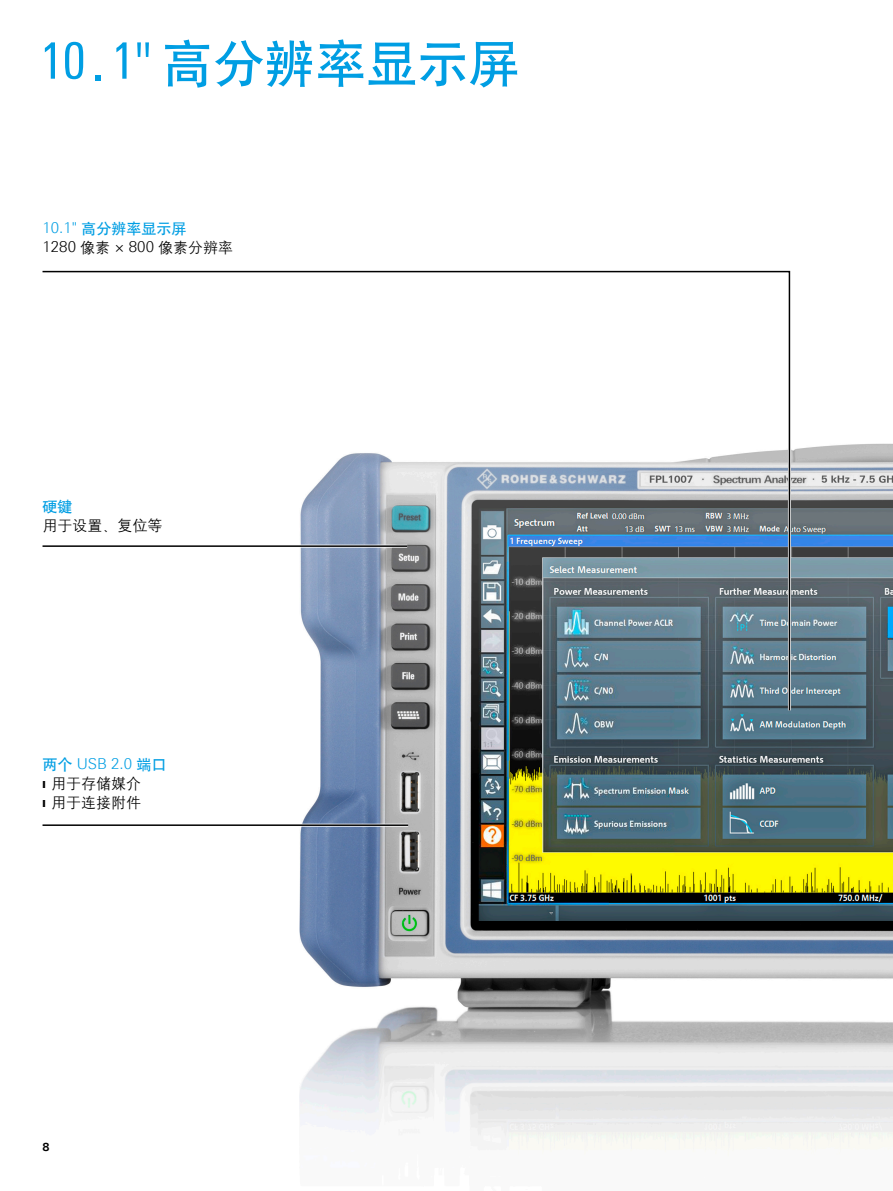
<style>
.page{position:relative;width:893px;height:1191px;background:#fff}
.page>*{position:absolute;margin:0;border:0;box-sizing:border-box;transform-origin:0 0}
.Seiten_Headline_34Pt{font:51px "H Yb 1 gj";color:#009ee3}
.Grafiktext_10_pt{font:15px "H Yg 2 gj";color:#000}
.Grafiktext_10_pt-2{font:300 15px "Linotype Univers 330";color:#000}
.Ueberschrift_cyan_10{font:15px "H Yb 1 gj";color:#009ee3}
.Ueberschrift_cyan_10-2{font:300 15px "Linotype Univers 330";color:#009ee3}
.t1{font:700 11.25px "Linotype Univers 630";color:#000}
.s1{font-family:"Linotype Univers 420 Cn"}
.s2{font-family:"Linotype Univers 330";font-weight:300}
.s3{font-family:"H Yg 2 gj";font-weight:400}
.s4{font-family:"H Yb 1 gj";font-weight:400}
.s5{font-family:"Linotype Univers 330";font-weight:300;font-size:14.25px}
</style>
<div class="page">
<img style="left:299px;top:443px;width:594px;height:713px">
<svg style="left:42px;top:270px;width:749px;height:442px"></svg>
<hr style="left:43px;top:823px;width:365px;height:3px;background:#fff">
<hr style="left:43px;top:824px;width:365px;height:2px;background:#000">
<hr style="left:43px;top:544px;width:364px;height:3px;background:#fff">
<hr style="left:43px;top:545px;width:364px;height:2px;background:#000">
<p class="Seiten_Headline_34Pt" style="left:40px;top:38px;width:481px"><span class="s1">10</span>.<span class="s1">1"</span> 高分辨率显示屏</p>
<p class="Ueberschrift_cyan_10" style="left:43px;top:221px;width:145px"><span class="s2">10.1"</span> 高分辨率显示屏</p>
<p class="Grafiktext_10_pt-2" style="left:43px;top:238px;width:192px">1280 <span class="s3">像素</span> × 800 <span class="s3">像素分辨率</span></p>
<p class="Ueberschrift_cyan_10" style="left:43px;top:498px;width:31px">硬键</p>
<p class="Grafiktext_10_pt" style="left:43px;top:518px;width:121px">用于设置、复位等</p>
<p class="Ueberschrift_cyan_10-2" style="left:43px;top:755px;width:125px"><span class="s4">两个</span> USB 2.0 <span class="s4">端口</span></p>
<p class="Grafiktext_10_pt" style="left:43px;top:776px;width:100px"><span class="s5">❙</span> 用于存储媒介</p>
<p class="Grafiktext_10_pt" style="left:43px;top:795px;width:100px"><span class="s5">❙</span> 用于连接附件</p>
<p class="t1" style="left:43px;top:1139px;width:9px">8</p>
</div>
